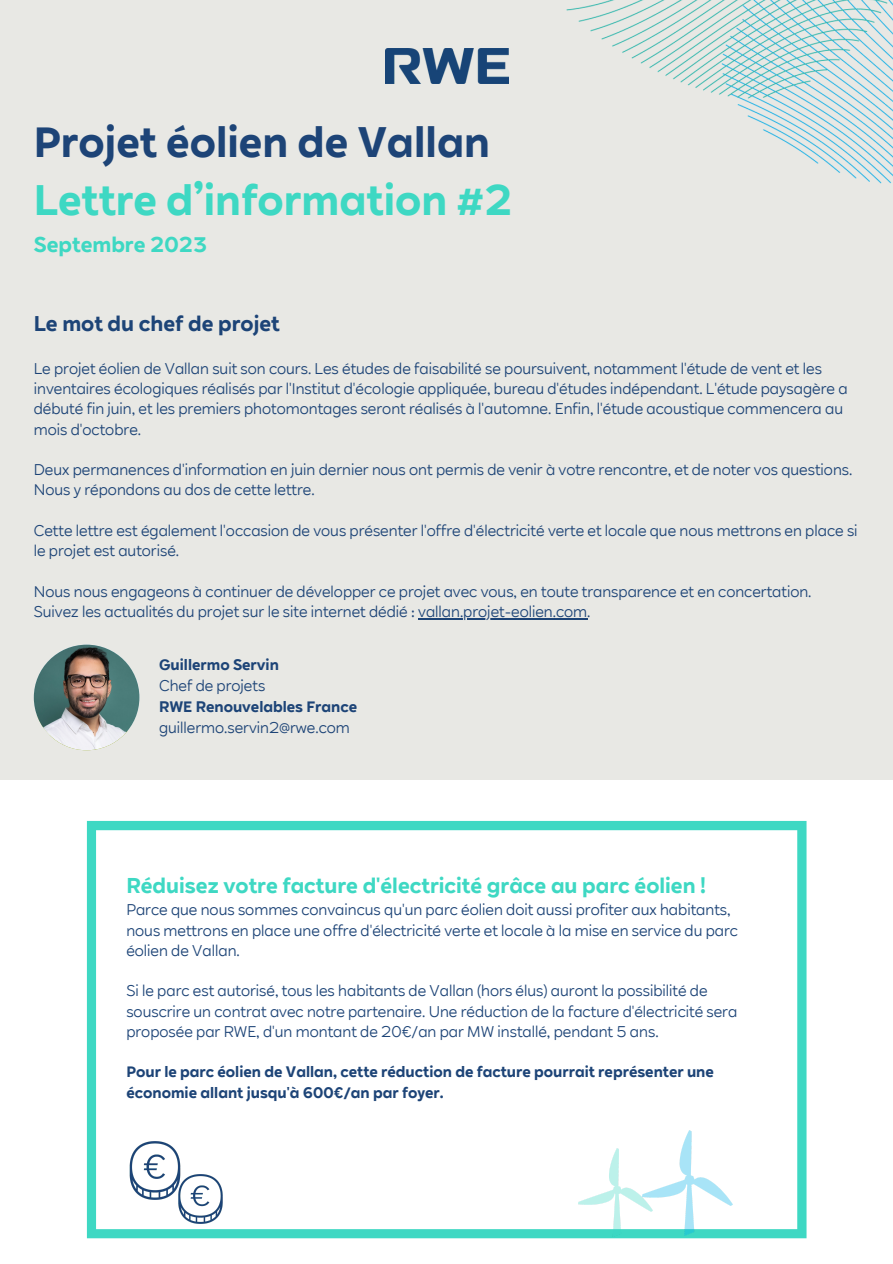
<style>
.page{position:relative;width:893px;height:1264px;background:#fff}
.page>*{position:absolute;margin:0;border:0;box-sizing:border-box;transform-origin:0 0}
.t1{font:700 42px/58.5px "RWE Sans";color:#3ed8c3}
.t2{font:700 21px "RWE Sans";color:#3ed8c3}
.t3{font:700 21px "RWE Sans";color:#1d4477}
.t4{font:15px/20.2px "RWE Sans";color:#1d4477}
.t5{font:700 15px/20.2px "RWE Sans";color:#1d4477}
.s1{color:#1d4477}
</style>
<div class="page">
<div style="left:0;top:0;width:892px;height:780px;background:#e8e8e4"></div>
<img style="left:385px;top:49px;width:123px;height:35px">
<img style="left:34px;top:644px;width:105px;height:106px;border-radius:50%">
<img style="left:566px;top:0;width:326px;height:183px">
<svg style="left:87px;top:821px;width:719px;height:417px"></svg>
<img style="left:578px;top:1148px;width:74px;height:88px">
<img style="left:643px;top:1130px;width:89px;height:105px">
<img style="left:176px;top:1174px;width:49px;height:49px">
<img style="left:126px;top:1141px;width:58px;height:58px">
<hr style="left:418px;top:618px;width:169px;height:1px;background:#1d4477">
<p class="t1" style="left:34px;top:112px;width:480px"><span class="s1">Projet éolien de Vallan<br></span>Lettre d’information #2</p>
<p class="t2" style="left:34px;top:232px;width:175px">Septembre 2023</p>
<p class="t3" style="left:34px;top:311px;width:247px">Le mot du chef de projet</p>
<p class="t4" style="left:34px;top:358px;width:815px">Le projet éolien de Vallan suit son cours. Les études de faisabilité se poursuivent, notamment l'étude de vent et les inventaires écologiques réalisés par l'Institut d'écologie appliquée, bureau d'études indépendant. L'étude paysagère a débuté fin juin, et les premiers photomontages seront réalisés à l'automne. Enfin, l'étude acoustique commencera au mois d'octobre.</p>
<p class="t4" style="left:34px;top:459px;width:820px">Deux permanences d'information en juin dernier nous ont permis de venir à votre rencontre, et de noter vos questions.<br>Nous y répondons au dos de cette lettre.</p>
<h3 class="t4" style="left:34px;top:520px;width:825px">Cette lettre est également l'occasion de vous présenter l'offre d'électricité verte et locale que nous mettrons en place si le projet est autorisé.</h3>
<p class="t4" style="left:34px;top:581px;width:779px">Nous nous engageons à continuer de développer ce projet avec vous, en toute transparence et en concertation.<br>Suivez les actualités du projet sur le site internet dédié : vallan.projet-eolien.com.</p>
<h2 class="t5" style="left:159px;top:655px;width:121px">Guillermo Servin</h2>
<p class="t4" style="left:159px;top:675px;width:108px">Chef de projets</p>
<p class="t5" style="left:159px;top:696px;width:199px">RWE Renouvelables France</p>
<p class="t4" style="left:159px;top:717px;width:192px">guillermo.servin2@rwe.com</p>
<p class="t2" style="left:126px;top:872px;width:581px">Réduisez votre facture d'électricité grâce au parc éolien !</p>
<p class="t4" style="left:126px;top:899px;width:613px">Parce que nous sommes convaincus qu'un parc éolien doit aussi profiter aux habitants, nous mettrons en place une offre d'électricité verte et locale à la mise en service du parc éolien de Vallan.</p>
<p class="t4" style="left:126px;top:980px;width:612px">Si le parc est autorisé, tous les habitants de Vallan (hors élus) auront la possibilité de souscrire un contrat avec notre partenaire. Une réduction de la facture d'électricité sera proposée par RWE, d'un montant de 20€/an par MW installé, pendant 5 ans.</p>
<p class="t5" style="left:126px;top:1061px;width:589px">Pour le parc éolien de Vallan, cette réduction de facture pourrait représenter une économie allant jusqu'à 600€/an par foyer.</p>
</div>
